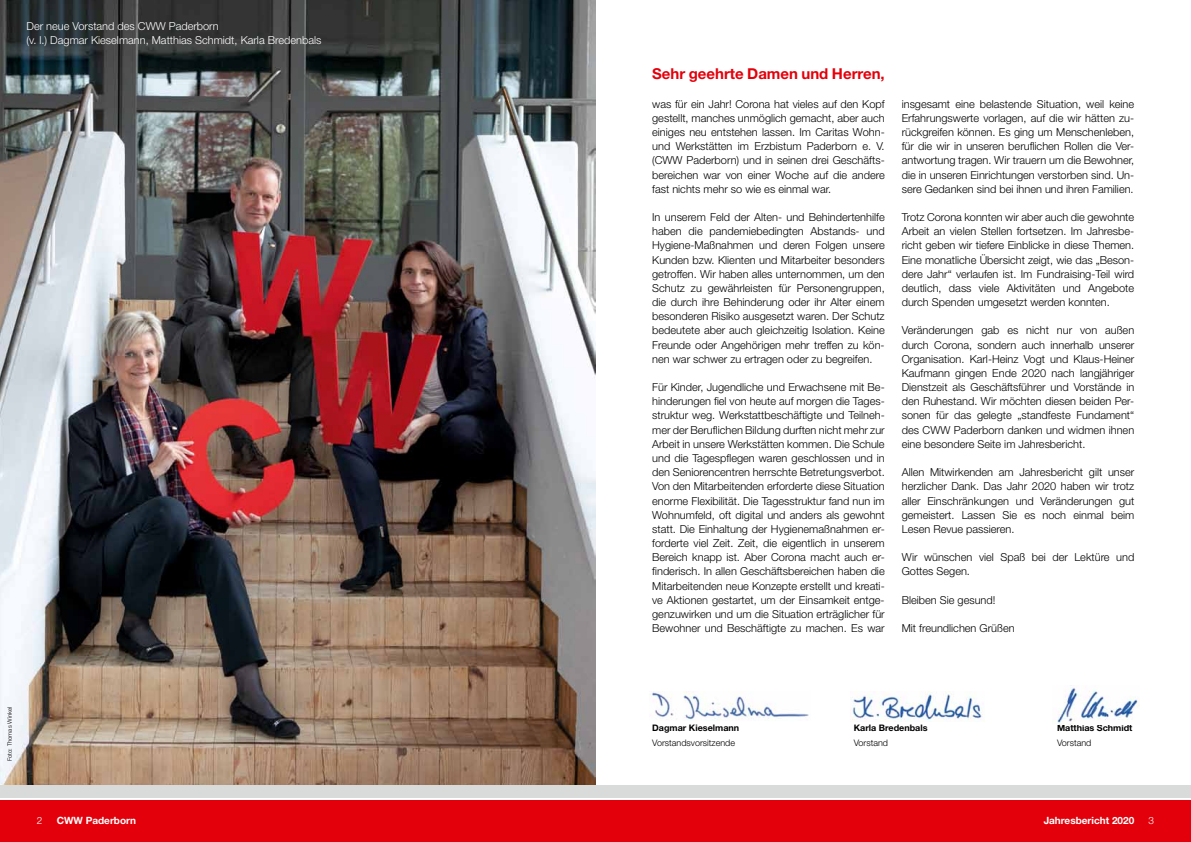
<style>
.page{position:relative;width:1191px;height:842px;background:#fff}
.page>*{position:absolute;margin:0;border:0;box-sizing:border-box;transform-origin:0 0}
.t1{font:700 15px "Helvetica Neue LT Std";color:#e3000b}
.t2{font:300 11px/14.2px "Helvetica Neue LT Std";color:#000;text-align:justify}
.t3{font:300 11px/13.2px "Helvetica Neue LT Std";color:#fff}
.t4{font:700 10px "Helvetica Neue LT Std";color:#fff}
.t5{font:300 10px "Helvetica Neue LT Std";color:#fff}
.t6{font:700 9px "Helvetica Neue LT Std";color:#000}
.t7{font:300 9px "Helvetica Neue LT Std";color:#000}
.t8{font:300 6px "Helvetica Neue LT Std";color:#000}
</style>
<div class="page">
<img style="left:0;top:0;width:595px;height:785px">
<div style="left:0;top:799px;width:595px;height:43px;background:#e3000b"></div>
<div style="left:595px;top:799px;width:596px;height:43px;background:#e3000b"></div>
<div style="left:595px;top:785px;width:596px;height:15px;background:#d9dada"></div>
<div style="left:0;top:785px;width:595px;height:15px;background:#d9dada"></div>
<hr style="left:0;top:798px;width:1191px;height:2px;background:#fff">
<img style="left:649px;top:692px;width:160px;height:29px">
<img style="left:852px;top:691px;width:132px;height:30px">
<img style="left:1057px;top:685px;width:82px;height:38px">
<p class="t3" style="left:26px;top:20px;width:296px">Der neue Vorstand des CWW Paderborn<br>(v. l.) Dagmar Kieselmann, Matthias Schmidt, Karla Bredenbals</p>
<h1 class="t1" style="left:652px;top:65px;width:234px">Sehr geehrte Damen und Herren,</h1>
<p class="t2" style="left:652px;top:96px;width:234px">was für ein Jahr! Corona hat vieles auf den Kopf gestellt, manches unmöglich gemacht, aber auch einiges neu entstehen lassen. Im Caritas Wohn&shy;und Werkstätten im Erzbistum Paderborn e. V. (CWW Paderborn) und in seinen drei Geschäfts&shy;bereichen war von einer Woche auf die andere fast nichts mehr so wie es einmal war.</p>
<p class="t2" style="left:652px;top:210px;width:234px">In unserem Feld der Alten- und Behindertenhilfe haben die pandemiebedingten Abstands- und Hygiene-Maßnahmen und deren Folgen unsere Kunden bzw. Klienten und Mitarbeiter besonders getroffen. Wir haben alles unternommen, um den Schutz zu gewährleisten für Personengruppen, die durch ihre Behinderung oder ihr Alter einem besonderen Risiko ausgesetzt waren. Der Schutz bedeutete aber auch gleichzeitig Isolation. Keine Freunde oder Angehörigen mehr treffen zu kön&shy;nen war schwer zu ertragen oder zu begreifen.</p>
<p class="t2" style="left:652px;top:380px;width:234px">Für Kinder, Jugendliche und Erwachsene mit Be&shy;hinderungen fiel von heute auf morgen die Tages&shy;struktur weg. Werkstattbeschäftigte und Teilneh&shy;mer der Beruflichen Bildung durften nicht mehr zur Arbeit in unsere Werkstätten kommen. Die Schule und die Tagespflegen waren geschlossen und in den Seniorencentren herrschte Betretungsverbot.<br>Von den Mitarbeitenden erforderte diese Situation enorme Flexibilität. Die Tagesstruktur fand nun im Wohnumfeld, oft digital und anders als gewohnt statt. Die Einhaltung der Hygienemaßnahmen er&shy;forderte viel Zeit. Zeit, die eigentlich in unserem Bereich knapp ist. Aber Corona macht auch er&shy;finderisch. In allen Geschäftsbereichen haben die Mitarbeitenden neue Konzepte erstellt und kreati&shy;ve Aktionen gestartet, um der Einsamkeit entge&shy;genzuwirken und um die Situation erträglicher für Bewohner und Beschäftigte zu machen. Es war</p>
<p class="t2" style="left:901px;top:96px;width:234px">insgesamt eine belastende Situation, weil keine Erfahrungswerte vorlagen, auf die wir hätten zu&shy;rückgreifen können. Es ging um Menschenleben, für die wir in unseren beruflichen Rollen die Ver&shy;antwortung tragen. Wir trauern um die Bewohner, die in unseren Einrichtungen verstorben sind. Un&shy;sere Gedanken sind bei ihnen und ihren Familien.</p>
<p class="t2" style="left:901px;top:210px;width:234px">Trotz Corona konnten wir aber auch die gewohnte Arbeit an vielen Stellen fortsetzen. Im Jahresbe&shy;richt geben wir tiefere Einblicke in diese Themen.<br>Eine monatliche Übersicht zeigt, wie das „Beson&shy;dere Jahr“ verlaufen ist. Im Fundraising-Teil wird deutlich, dass viele Aktivitäten und Angebote durch Spenden umgesetzt werden konnten.</p>
<p class="t2" style="left:901px;top:323px;width:234px">Veränderungen gab es nicht nur von außen durch Corona, sondern auch innerhalb unserer Organisation. Karl-Heinz Vogt und Klaus-Heiner Kaufmann gingen Ende 2020 nach langjähriger Dienstzeit als Geschäftsführer und Vorstände in den Ruhestand. Wir möchten diesen beiden Per&shy;sonen für das gelegte „standfeste Fundament“ des CWW Paderborn danken und widmen ihnen eine besondere Seite im Jahresbericht.</p>
<p class="t2" style="left:901px;top:465px;width:234px">Allen Mitwirkenden am Jahresbericht gilt unser herzlicher Dank. Das Jahr 2020 haben wir trotz aller Einschränkungen und Veränderungen gut gemeistert. Lassen Sie es noch einmal beim Lesen Revue passieren.</p>
<p class="t2" style="left:901px;top:550px;width:234px">Wir wünschen viel Spaß bei der Lektüre und<br>Gottes Segen.</p>
<p class="t2" style="left:901px;top:592px;width:95px">Bleiben Sie gesund!</p>
<p class="t2" style="left:901px;top:621px;width:114px">Mit freundlichen Grüßen</p>
<p class="t8" style="left:6px;top:761px;width:56px;rotate:-90deg">Foto: Thomas Winkel</p>
<p class="t6" style="left:652px;top:723px;width:88px">Dagmar Kieselmann</p>
<p class="t7" style="left:652px;top:737px;width:84px">Vorstandsvorsitzende</p>
<p class="t6" style="left:853px;top:723px;width:75px">Karla Bredenbals</p>
<p class="t7" style="left:853px;top:737px;width:36px">Vorstand</p>
<p class="t6" style="left:1057px;top:723px;width:77px">Matthias Schmidt</p>
<p class="t7" style="left:1057px;top:737px;width:36px">Vorstand</p>
<p class="t4" style="left:57px;top:815px;width:81px">CWW Paderborn</p>
<p class="t5" style="left:37px;top:815px;width:7px">2</p>
<p class="t4" style="left:1043px;top:815px;width:92px">Jahresbericht 2020</p>
<p class="t5" style="left:1148px;top:815px;width:7px">3</p>
</div>
